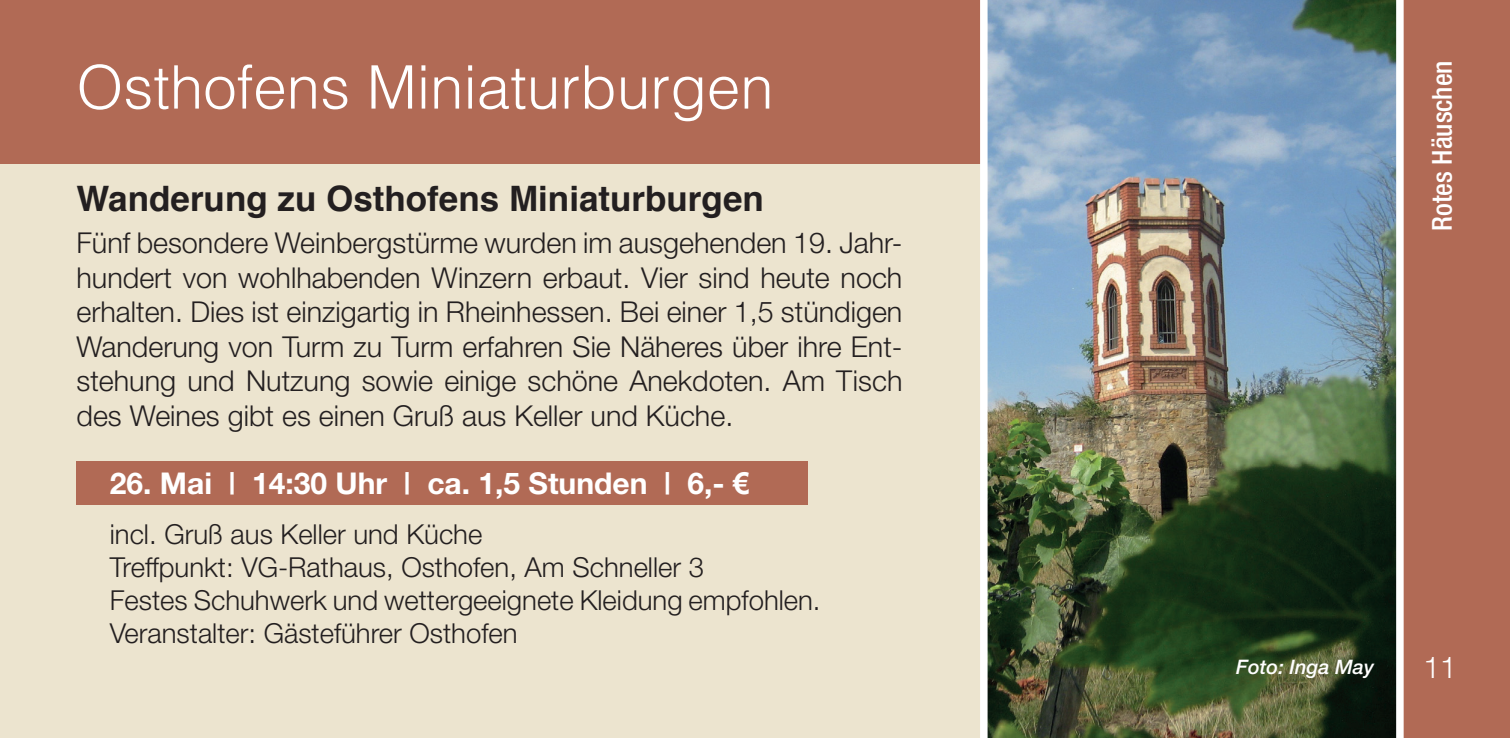
<style>
.page{position:relative;width:1510px;height:738px;background:#fff}
.page>*{position:absolute;margin:0;border:0;box-sizing:border-box;transform-origin:0 0}
.t1{font:300 60px "Helvetica";color:#fff}
.t2{font:700 35px "Helvetica";color:#231f20}
.t3{font:700 30px "Helvetica Neue";color:#fff}
.t4{font:300 30px "Helvetica Neue";color:#fff}
.t5{font:300 28.75px/34.5px "Helvetica Neue";color:#231f20;text-align:justify}
.t6{font:300 27.5px/33px "Helvetica Neue";color:#231f20}
.t7{font:500 condensed 27.5px "Helvetica Neue";color:#fff}
.t8{font:italic 500 20px "Helvetica Neue";color:#fff}
.s1{font-family:"Arial"}
</style>
<div class="page">
<div style="left:0;top:0;width:1509px;height:737px;background:#ece4cf"></div>
<div style="left:0;top:0;width:980px;height:163px;background:#b16a55"></div>
<div style="left:77px;top:461px;width:731px;height:43px;background:#b16a55"></div>
<div style="left:1403px;top:0;width:106px;height:737px;background:#b16a55"></div>
<img style="left:980px;top:0;width:423px;height:737px">
<h1 class="t1" style="left:77px;top:36px;width:698px">Osthofens Miniaturburgen</h1>
<p class="t2" style="left:77px;top:170px;width:689px">Wanderung zu Osthofens Miniaturburgen</p>
<p class="t5" style="left:77px;top:225px;width:827px">Fünf besondere Weinbergstürme wurden im ausgehenden 19. Jahr&shy;hundert von wohlhabenden Winzern erbaut. Vier sind heute noch erhalten. Dies ist einzigartig in Rheinhessen. Bei einer 1,5 stündigen Wanderung von Turm zu Turm erfahren Sie Näheres über ihre Ent&shy;stehung und Nutzung sowie einige schöne Anekdoten. Am Tisch des Weines gibt es einen Gruß aus Keller und Küche.</p>
<p class="t3" style="left:110px;top:464px;width:641px">26. Mai | 14:30 Uhr | ca. 1,5 Stunden | 6,- <span class="s1">€</span></p>
<p class="t6" style="left:110px;top:516px;width:712px">incl. Gruß aus Keller und Küche<br>Treffpunkt: VG-Rathaus, Osthofen, Am Schneller 3<br>Festes Schuhwerk und wettergeeignete Kleidung empfohlen.<br>Veranstalter: Gästeführer Osthofen</p>
<p class="t7" style="left:1425px;top:231px;width:172px;rotate:-90deg">Rotes Häuschen</p>
<p class="t8" style="left:1236px;top:654px;width:139px">Foto: Inga May</p>
<p class="t4" style="left:1423px;top:648px;width:35px">11</p>
</div>
